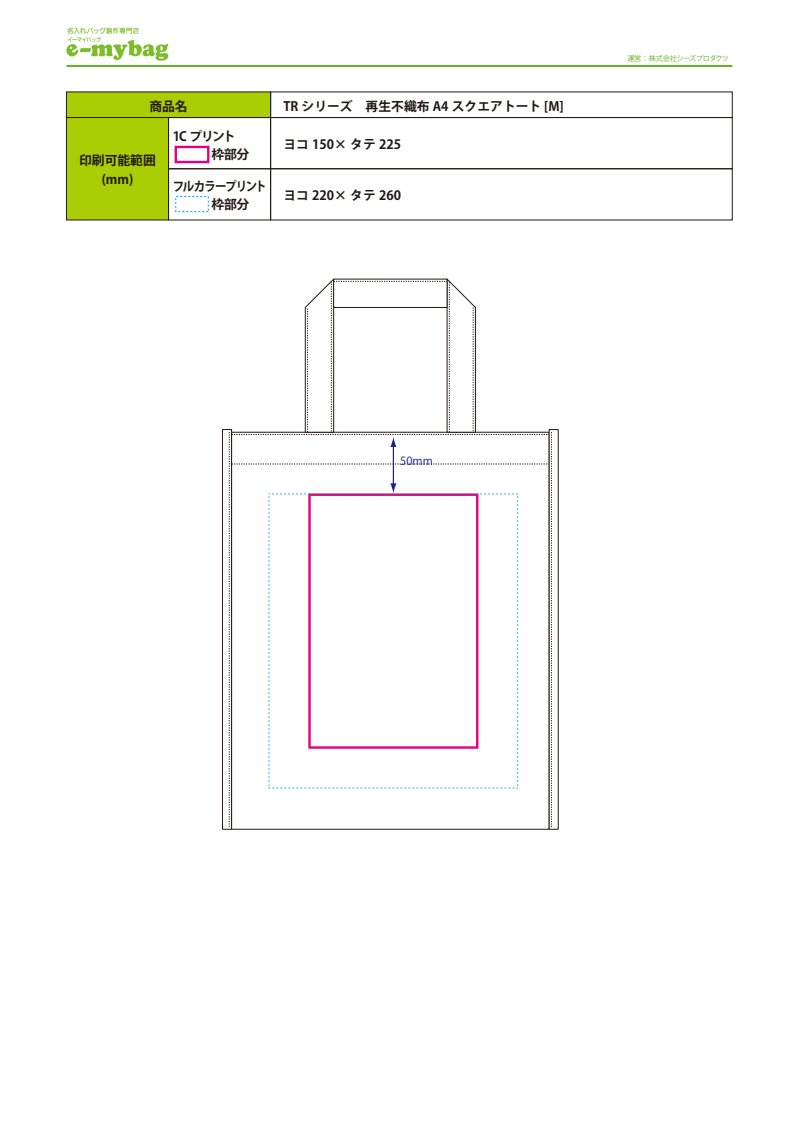
<style>
.page{position:relative;width:794px;height:1123px;background:#fff}
.page>*{position:absolute;margin:0;border:0;box-sizing:border-box;transform-origin:0 0}
.t1{font:700 12.8px/19.2px "Koz Go Pro";color:#221815;text-align:center}
.t2{font:700 12.8px/18.4px "Koz Go Pro";letter-spacing:-.085em;color:#221815;scale:.9 1}
.t3{font:700 12.8px/18.4px "Koz Go Pro";letter-spacing:-.075em;color:#221815}
.t4{font:11.2px "Koz Go Pro";color:#1d2088}
.t5{font:7.2px "Koz Go Pro";letter-spacing:-.045em;color:#67af28}
.s1{font-weight:800;font-size:19.2px;color:#e4007f}
.s2{font-weight:800;font-size:19.2px;color:#00a0e9}
</style>
<div class="page">
<div style="left:222px;top:429px;width:10px;height:400px;background:#fff;border:1px solid #221815"></div>
<svg style="left:229px;top:278px;width:323px;height:549px"></svg>
<div style="left:66px;top:91px;width:205px;height:27px;background:#abcd03"></div>
<div style="left:168px;top:117px;width:103px;height:52px;border:1px solid #221815"></div>
<div style="left:66px;top:117px;width:103px;height:103px;background:#abcd03;border:1px solid #221815"></div>
<div style="left:270px;top:117px;width:462px;height:52px;border:1px solid #221815"></div>
<div style="left:168px;top:168px;width:103px;height:52px;border:1px solid #221815"></div>
<div style="left:270px;top:168px;width:462px;height:52px;border:1px solid #221815"></div>
<div style="left:175px;top:146px;width:34px;height:17px;border:2px solid #e4007f"></div>
<img style="left:66px;top:27px;width:102px;height:34px">
<hr style="left:66px;top:65px;width:666px;height:2px;background:#67af28">
<p class="t1" style="left:149px;top:97px;width:40px">商品名</p>
<p class="t1" style="left:79px;top:151px;width:78px">印刷可能範囲(mm)</p>
<p class="t3" style="left:173px;top:128px;width:78px">1C プリント<span class="s1">　</span> 枠部分</p>
<p class="t2" style="left:173px;top:178px;width:106px">フルカラープリント<span class="s2">　</span> 枠部分</p>
<p class="t1" style="left:283px;top:97px;width:282px">TR シリーズ　再生不織布 A4 スクエアトート [M]</p>
<p class="t1" style="left:283px;top:135px;width:119px">ヨコ 150× タテ 225</p>
<p class="t1" style="left:283px;top:186px;width:119px">ヨコ 220× タテ 260</p>
<p class="t5" style="left:627px;top:54px;width:103px">運営：株式会社シーズプロダクツ</p>
<p class="t4" style="left:400px;top:454px;width:34px">50mm</p>
</div>
